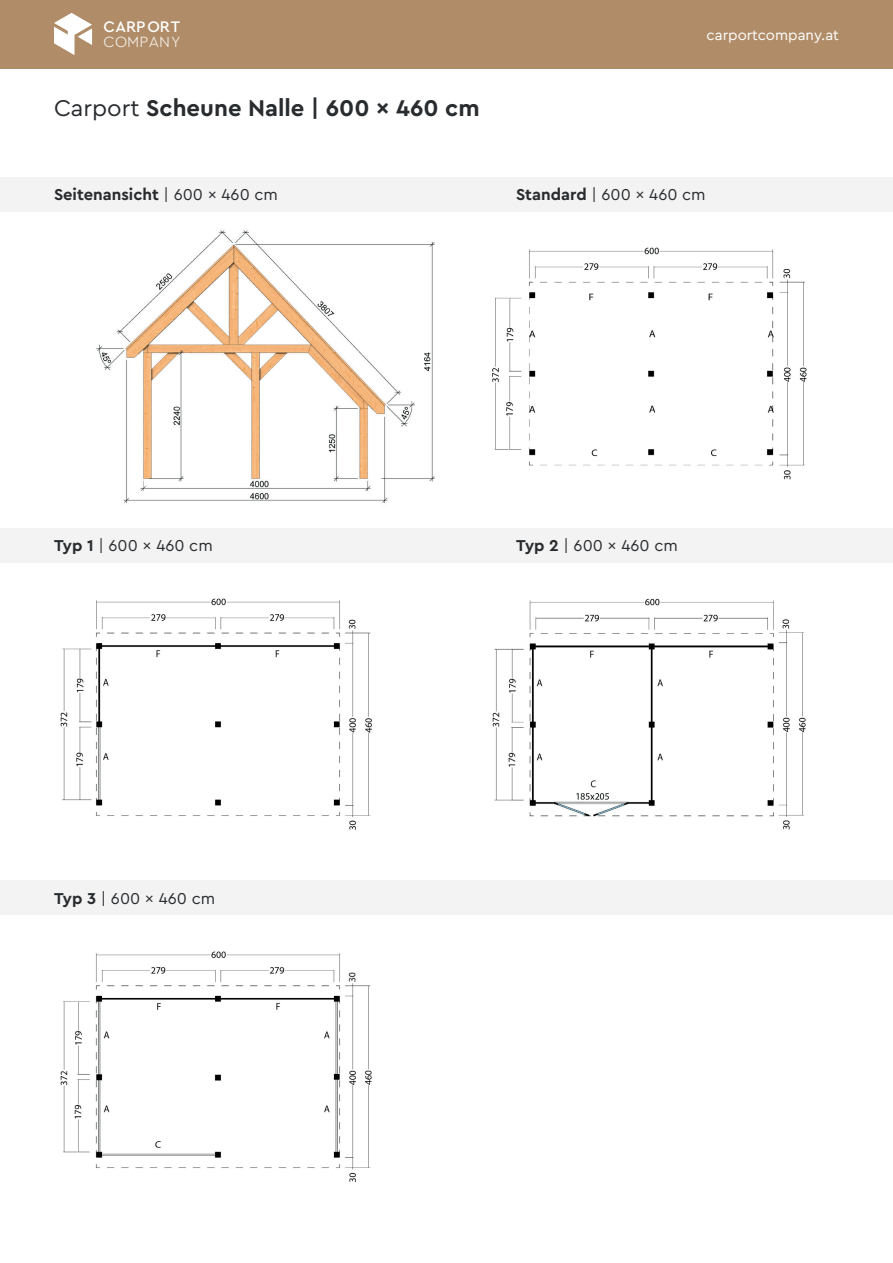
<style>
.page{position:relative;width:893px;height:1263px;background:#fff}
.page>*{position:absolute;margin:0;border:0;box-sizing:border-box;transform-origin:0 0}
.t1{font:700 23.85px "Cera Pro";color:#292c2f}
.t2{font:16.5px "Cera Pro";color:#292c2f}
.t3{font:700 16.5px "Cera Pro";color:#292c2f}
.t4{font:500 16.05px "Cera Pro";letter-spacing:.015em;color:#fff}
.t5{font:300 15.45px "Cera Pro";letter-spacing:.015em;color:#fff}
.t6{font:15px "Cera Pro";color:#fff}
.s1{font-weight:400}
.s2{font-weight:700}
</style>
<div class="page">
<div style="left:0;top:177px;width:493px;height:35px;background:#f3f3f3"></div>
<div style="left:462px;top:177px;width:431px;height:35px;background:#f3f3f3"></div>
<div style="left:0;top:528px;width:468px;height:35px;background:#f3f3f3"></div>
<div style="left:0;top:880px;width:893px;height:35px;background:#f3f3f3"></div>
<div style="left:462px;top:528px;width:431px;height:35px;background:#f3f3f3"></div>
<div style="left:0;top:0;width:893px;height:68px;background:#b08d68"></div>
<svg style="left:54px;top:13px;width:38px;height:42px"></svg>
<img style="left:96px;top:230px;width:711px;height:274px">
<img style="left:492px;top:598px;width:314px;height:232px">
<img style="left:60px;top:598px;width:312px;height:232px">
<img style="left:60px;top:951px;width:312px;height:232px">
<p class="t4" style="left:104px;top:16px;width:78px">CARPORT</p>
<p class="t5" style="left:104px;top:32px;width:79px">COMPANY</p>
<h1 class="t1" style="left:54px;top:92px;width:427px"><span class="s1">Carport</span> Scheune Nalle | 600 x 460 cm</h1>
<p class="t6" style="left:707px;top:25px;width:134px">carportcompany.at</p>
<p class="t3" style="left:54px;top:184px;width:226px">Seitenansicht <span class="s1">| 600 x 460 cm</span></p>
<p class="t2" style="left:516px;top:184px;width:191px"><span class="s2">Standard</span> | 600 x 460 cm</p>
<p class="t2" style="left:54px;top:535px;width:160px"><span class="s2">Typ 1</span> | 600 x 460 cm</p>
<p class="t2" style="left:54px;top:887px;width:163px"><span class="s2">Typ 3</span> | 600 x 460 cm</p>
<p class="t2" style="left:516px;top:535px;width:163px"><span class="s2">Typ 2</span> | 600 x 460 cm</p>
</div>
